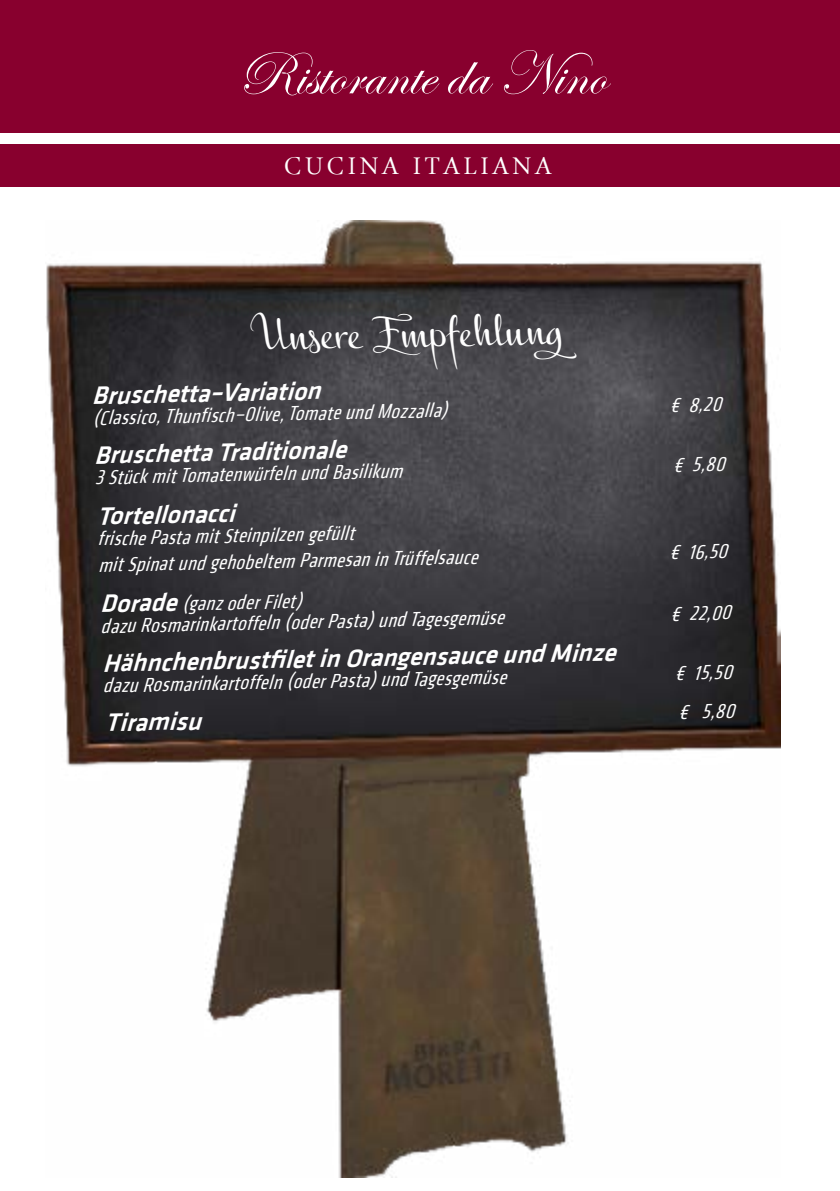
<style>
.page{position:relative;width:840px;height:1191px;background:#fff}
.page>*{position:absolute;margin:0;border:0;box-sizing:border-box;transform-origin:0 0}
.t1{font:62px "Edwardian Script ITC";color:#fff}
.t2{font:40px "Alfina";color:#fff}
.t3{font:35.2px "Arabic Typesetting";letter-spacing:.1em;color:#fff}
.t4{font:italic 500 25.8px "Klavika";color:#fff}
.t5{font:italic condensed 20.6px/26px "Klavika CH";color:#fff}
.s1{font-family:"Klavika";font-weight:500;font-stretch:normal;font-size:25.8px}
</style>
<div class="page">
<img style="left:46px;top:220px;width:734px;height:957px">
<div style="left:0;top:144px;width:838px;height:43px;background:#88002e"></div>
<div style="left:0;top:0;width:839px;height:132px;background:#88002e"></div>
<h1 class="t1" style="left:237px;top:40px;width:369px">Ristorante da Nino</h1>
<h3 class="t3" style="left:284px;top:148px;width:269px">CUCINA ITALIANA</h3>
<h2 class="t2" style="left:254px;top:312px;width:310px;rotate:-1deg">Unsere Empfehlung</h2>
<p class="t4" style="left:91px;top:377px;width:230px;rotate:-1deg">Bruschetta–Variation</p>
<p class="t5" style="left:92px;top:404px;width:356px;rotate:-1deg">(Classico, Thunfisch–Olive, Tomate und Mozzalla)</p>
<p class="t5" style="left:669px;top:392px;width:53px;rotate:-1deg">€ 8,20</p>
<p class="t4" style="left:94px;top:437px;width:253px;rotate:-1deg">Bruschetta Traditionale</p>
<p class="t5" style="left:95px;top:463px;width:308px;rotate:-1deg">3 Stück mit Tomatenwürfeln und Basilikum</p>
<p class="t5" style="left:672px;top:451px;width:53px;rotate:-1deg">€ 5,80</p>
<p class="t4" style="left:96px;top:498px;width:139px;rotate:-1deg">Tortellonacci</p>
<p class="t5" style="left:97px;top:525px;width:381px;rotate:-1deg">frische Pasta mit Steinpilzen gefüllt<br>mit Spinat und gehobeltem Parmesan in Trüffelsauce</p>
<p class="t5" style="left:668px;top:539px;width:59px;rotate:-1deg">€ 16,50</p>
<p class="t5" style="left:100px;top:594px;width:404px;line-height:20.4px;rotate:-1deg"><span class="s1">Dorade</span> (ganz oder Filet)<br>dazu Rosmarinkartoffeln (oder Pasta) und Tagesgemüse</p>
<p class="t5" style="left:669px;top:600px;width:62px;rotate:-1deg">€ 22,00</p>
<p class="t4" style="left:102px;top:645px;width:514px;rotate:-1deg">Hähnchenbrustfi let in Orangensauce und Minze</p>
<p class="t5" style="left:103px;top:672px;width:404px;rotate:-1deg">dazu Rosmarinkartoffeln (oder Pasta) und Tagesgemüse</p>
<p class="t5" style="left:674px;top:660px;width:58px;rotate:-1deg">€ 15,50</p>
<p class="t4" style="left:104px;top:705px;width:97px;rotate:-1deg">Tiramisu</p>
<p class="t5" style="left:677px;top:699px;width:57px;rotate:-1deg">€ 5,80</p>
</div>
